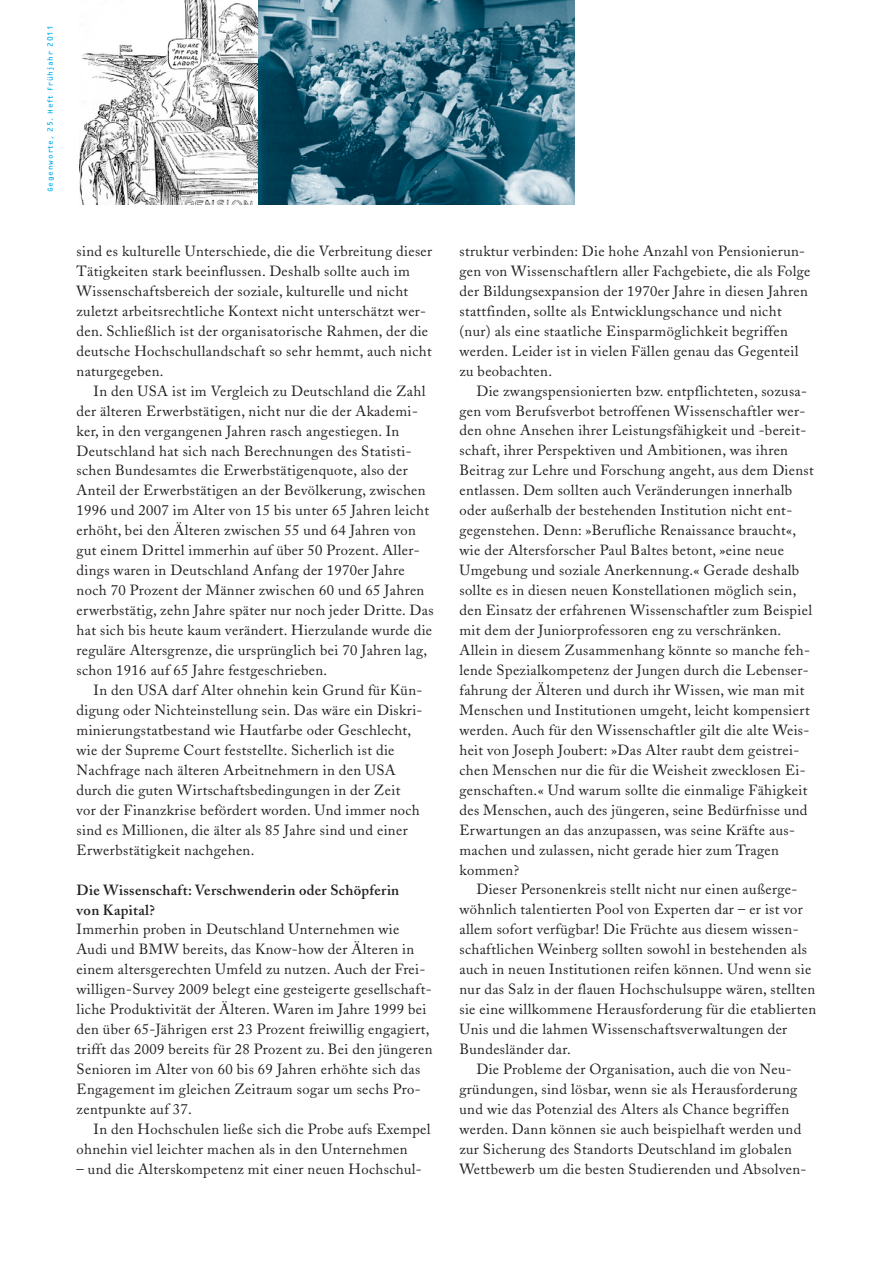
<style>
.page{position:relative;width:893px;height:1262px;background:#fff}
.page>*{position:absolute;margin:0;border:0;box-sizing:border-box;transform-origin:0 0}
.t1{font:14.7px/20px "Adobe Caslon";letter-spacing:.025em;color:#231f20}
.t2{font:600 14.7px/20px "Adobe Caslon";letter-spacing:.025em;color:#231f20}
.t3{font:7.5px "OCRF";letter-spacing:.095em;color:#00aeef}
</style>
<div class="page">
<img style="left:258px;top:0;width:316px;height:204px">
<svg style="left:79px;top:0;width:179px;height:204px"></svg>
<p class="t3" style="left:47px;top:192px;width:168px;rotate:-90deg">Gegenworte, 25. Heft Frühjahr 2011</p>
<p class="t1" style="left:77px;top:243px;width:357px">sind es kulturelle Unterschiede, die die Verbreitung dieser Tätigkeiten stark beeinflussen. Deshalb sollte auch im Wissenschaftsbereich der soziale, kulturelle und nicht zuletzt arbeitsrechtliche Kontext nicht unterschätzt wer&shy;den. Schließlich ist der organisatorische Rahmen, der die deutsche Hochschullandschaft so sehr hemmt, auch nicht naturgegeben.</p>
<p class="t1" style="left:77px;top:382px;width:358px;text-indent:17px">In den USA ist im Vergleich zu Deutschland die Zahl der älteren Erwerbstätigen, nicht nur die der Akademi&shy;ker, in den vergangenen Jahren rasch angestiegen. In Deutschland hat sich nach Berechnungen des Statisti&shy;schen Bundesamtes die Erwerbstätigenquote, also der Anteil der Erwerbstätigen an der Bevölkerung, zwischen 1996 und 2007 im Alter von 15 bis unter 65 Jahren leicht erhöht, bei den Älteren zwischen 55 und 64 Jahren von gut einem Drittel immerhin auf über 50 Prozent. Aller&shy;dings waren in Deutschland Anfang der 1970er Jahre noch 70 Prozent der Männer zwischen 60 und 65 Jahren erwerbstätig, zehn Jahre später nur noch jeder Dritte. Das hat sich bis heute kaum verändert. Hierzulande wurde die reguläre Altersgrenze, die ursprünglich bei 70 Jahren lag, schon 1916 auf 65 Jahre festgeschrieben.</p>
<p class="t1" style="left:77px;top:682px;width:347px;text-indent:17px">In den USA darf Alter ohnehin kein Grund für Kün&shy;digung oder Nichteinstellung sein. Das wäre ein Diskri&shy;minierungstatbestand wie Hautfarbe oder Geschlecht, wie der Supreme Court feststellte. Sicherlich ist die Nachfrage nach älteren Arbeitnehmern in den USA durch die guten Wirtschaftsbedingungen in der Zeit vor der Finanzkrise befördert worden. Und immer noch sind es Millionen, die älter als 85 Jahre sind und einer Erwerbstätigkeit nachgehen.</p>
<p class="t2" style="left:77px;top:881px;width:324px">Die Wissenschaft: Verschwenderin oder Schöpferin von Kapital?</p>
<p class="t1" style="left:77px;top:921px;width:357px">Immerhin proben in Deutschland Unternehmen wie Audi und BMW bereits, das Know-how der Älteren in einem altersgerechten Umfeld zu nutzen. Auch der Frei&shy;willigen-Survey 2009 belegt eine gesteigerte gesellschaft&shy;liche Produktivität der Älteren. Waren im Jahre 1999 bei den über 65-Jährigen erst 23 Prozent freiwillig engagiert, trifft das 2009 bereits für 28 Prozent zu. Bei den jüngeren Senioren im Alter von 60 bis 69 Jahren erhöhte sich das Engagement im gleichen Zeitraum sogar um sechs Pro&shy;zentpunkte auf 37.</p>
<p class="t1" style="left:77px;top:1120px;width:355px;text-indent:17px">In den Hochschulen ließe sich die Probe aufs Exempel ohnehin viel leichter machen als in den Unternehmen</p>
<p class="t1" style="left:77px;top:1160px;width:347px">– und die Alterskompetenz mit einer neuen Hochschul-</p>
<p class="t1" style="left:459px;top:243px;width:352px">struktur verbinden: Die hohe Anzahl von Pensionierun&shy;gen von Wissenschaftlern aller Fachgebiete, die als Folge der Bildungsexpansion der 1970er Jahre in diesen Jahren stattfinden, sollte als Entwicklungschance und nicht (nur) als eine staatliche Einsparmöglichkeit begriffen werden. Leider ist in vielen Fällen genau das Gegenteil zu beobachten.</p>
<p class="t1" style="left:459px;top:382px;width:356px;text-indent:17px">Die zwangspensionierten bzw. entpflichteten, sozusa&shy;gen vom Berufsverbot betroffenen Wissenschaftler wer&shy;den ohne Ansehen ihrer Leistungsfähigkeit und -bereit&shy;schaft, ihrer Perspektiven und Ambitionen, was ihren Beitrag zur Lehre und Forschung angeht, aus dem Dienst entlassen. Dem sollten auch Veränderungen innerhalb oder außerhalb der bestehenden Institution nicht ent&shy;gegenstehen. Denn: »Berufliche Renaissance braucht«, wie der Altersforscher Paul Baltes betont, »eine neue Umgebung und soziale Anerkennung.« Gerade deshalb sollte es in diesen neuen Konstellationen möglich sein, den Einsatz der erfahrenen Wissenschaftler zum Beispiel mit dem der Juniorprofessoren eng zu verschränken.<br>Allein in diesem Zusammenhang könnte so manche feh&shy;lende Spezialkompetenz der Jungen durch die Lebenser&shy;fahrung der Älteren und durch ihr Wissen, wie man mit Menschen und Institutionen umgeht, leicht kompensiert werden. Auch für den Wissenschaftler gilt die alte Weis&shy;heit von Joseph Joubert: »Das Alter raubt dem geistrei&shy;chen Menschen nur die für die Weisheit zwecklosen Ei&shy;genschaften.« Und warum sollte die einmalige Fähigkeit des Menschen, auch des jüngeren, seine Bedürfnisse und Erwartungen an das anzupassen, was seine Kräfte aus&shy;machen und zulassen, nicht gerade hier zum Tragen kommen?</p>
<p class="t1" style="left:476px;top:881px;width:322px">Dieser Personenkreis stellt nicht nur einen außerge-</p>
<p class="t1" style="left:459px;top:901px;width:345px">wöhnlich talentierten Pool von Experten dar – er ist vor</p>
<p class="t1" style="left:459px;top:921px;width:341px">allem sofort verfügbar! Die Früchte aus diesem wissen-</p>
<p class="t1" style="left:459px;top:941px;width:349px">schaftlichen Weinberg sollten sowohl in bestehenden als</p>
<p class="t1" style="left:459px;top:961px;width:353px">auch in neuen Institutionen reifen können. Und wenn sie</p>
<p class="t1" style="left:459px;top:981px;width:357px">nur das Salz in der flauen Hochschulsuppe wären, stellten</p>
<p class="t1" style="left:459px;top:1001px;width:358px">sie eine willkommene Herausforderung für die etablierten</p>
<p class="t1" style="left:459px;top:1021px;width:329px">Unis und die lahmen Wissenschaftsverwaltungen der</p>
<p class="t1" style="left:459px;top:1041px;width:113px">Bundesländer dar.</p>
<p class="t1" style="left:476px;top:1060px;width:317px">Die Probleme der Organisation, auch die von Neu-</p>
<p class="t1" style="left:459px;top:1080px;width:339px">gründungen, sind lösbar, wenn sie als Herausforderung</p>
<p class="t1" style="left:459px;top:1100px;width:331px">und wie das Potenzial des Alters als Chance begriffen</p>
<p class="t1" style="left:459px;top:1120px;width:343px">werden. Dann können sie auch beispielhaft werden und</p>
<p class="t1" style="left:459px;top:1140px;width:334px">zur Sicherung des Standorts Deutschland im globalen</p>
<p class="t1" style="left:459px;top:1160px;width:348px">Wettbewerb um die besten Studierenden und Absolven-</p>
</div>
